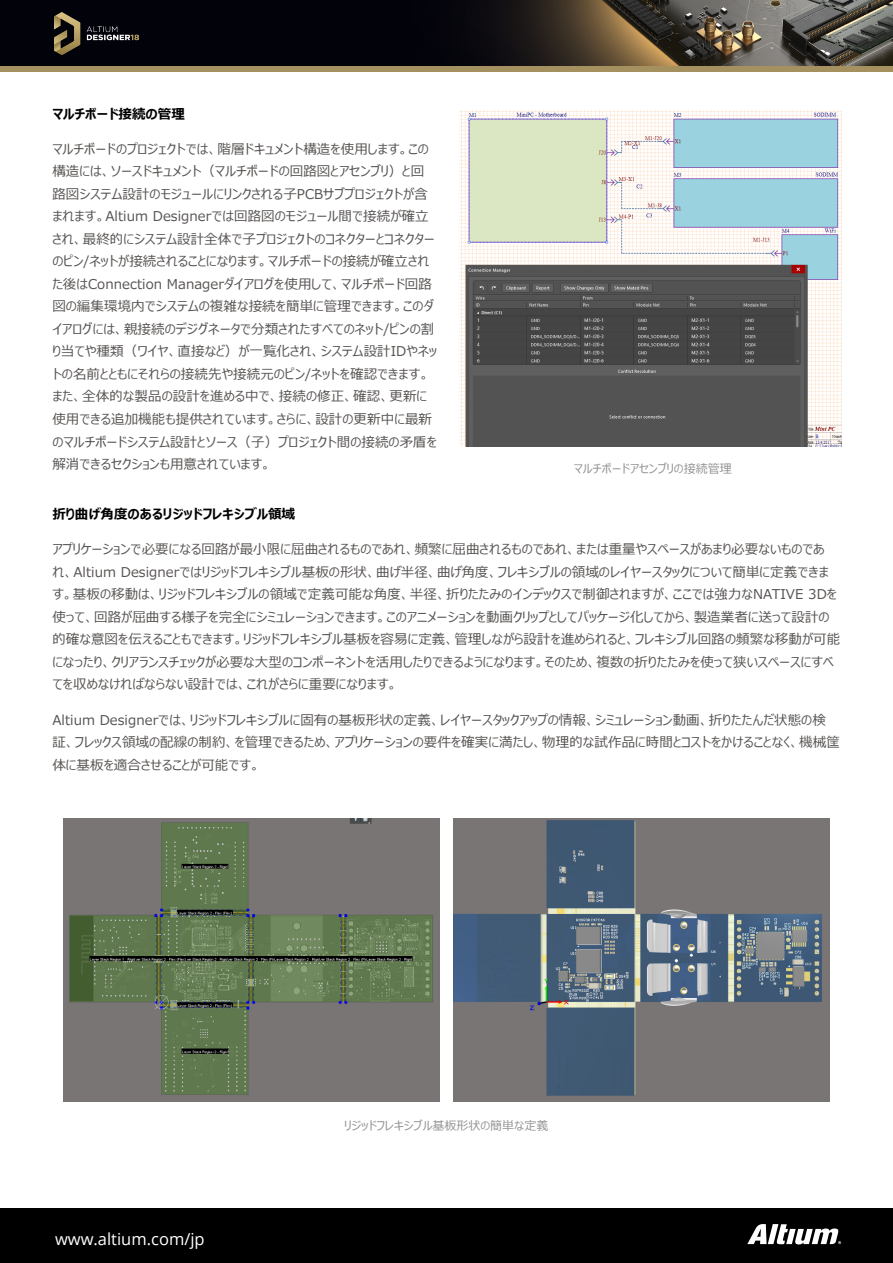
<style>
.page{position:relative;width:893px;height:1263px;background:#fff}
.page>*{position:absolute;margin:0;border:0;box-sizing:border-box;transform-origin:0 0}
.t1{font:16.5px "Open Sans";color:#fff}
.t2{font:13.5px/22.5px "Meiryo UI";letter-spacing:.005em;color:#575452}
.t3{font:700 13.5px "Meiryo UI";color:#000}
.t4{font:12px "Meiryo UI";color:#939393}
</style>
<div class="page">
<div style="left:0;top:1208px;width:893px;height:55px;background:#000"></div>
<svg style="left:747px;top:1224px;width:94px;height:20px"></svg>
<img style="left:0;top:0;width:893px;height:66px">
<img style="left:55px;top:12px;width:83px;height:43px">
<div style="left:0;top:66px;width:893px;height:5px;background:#a5915f"></div>
<img style="left:459px;top:110px;width:383px;height:336px">
<img style="left:63px;top:819px;width:376px;height:283px">
<img style="left:454px;top:819px;width:376px;height:283px">
<p class="t3" style="left:52px;top:104px;width:134px">マルチボード接続の管理</p>
<p class="t2" style="left:52px;top:138px;width:386px">マルチボードのプロジェクトでは、階層ドキュメント構造を使用します。この構造には、ソースドキュメント（マルチボードの回路図とアセンブリ）と回路図システム設計のモジュールにリンクされる子PCBサブプロジェクトが含まれます。Altium Designerでは回路図のモジュール間で接続が確立され、最終的にシステム設計全体で子プロジェクトのコネクターとコネクターのピン/ネットが接続されることになります。マルチボードの接続が確立された後はConnection Managerダイアログを使用して、マルチボード回路図の編集環境内でシステムの複雑な接続を簡単に管理できます。このダイアログには、親接続のデジグネータで分類されたすべてのネット/ピンの割り当てや種類（ワイヤ、直接など）が一覧化され、システム設計IDやネットの名前とともにそれらの接続先や接続元のピン/ネットを確認できます。また、全体的な製品の設計を進める中で、接続の修正、確認、更新に使用できる追加機能も提供されています。さらに、設計の更新中に最新のマルチボードシステム設計とソース（子）プロジェクト間の接続の矛盾を解消できるセクションも用意されています。</p>
<p class="t4" style="left:574px;top:460px;width:159px">マルチボードアセンブリの接続管理</p>
<p class="t3" style="left:52px;top:505px;width:244px">折り曲げ角度のあるリジッドフレキシブル領域</p>
<p class="t2" style="left:52px;top:539px;width:789px">アプリケーションで必要になる回路が最小限に屈曲されるものであれ、頻繁に屈曲されるものであれ、または重量やスペースがあまり必要ないものであ<br>れ、Altium Designerではリジッドフレキシブル基板の形状、曲げ半径、曲げ角度、フレキシブルの領域のレイヤースタックについて簡単に定義できます。基板の移動は、リジッドフレキシブルの領域で定義可能な角度、半径、折りたたみのインデックスで制御されますが、ここでは強力なNATIVE 3Dを使って、回路が屈曲する様子を完全にシミュレーションできます。このアニメーションを動画クリップとしてパッケージ化してから、製造業者に送って設計の的確な意図を伝えることもできます。リジッドフレキシブル基板を容易に定義、管理しながら設計を進められると、フレキシブル回路の頻繁な移動が可能になったり、クリアランスチェックが必要な大型のコンポーネントを活用したりできるようになります。そのため、複数の折りたたみを使って狭いスペースにすべてを収めなければならない設計では、これがさらに重要になります。</p>
<p class="t2" style="left:52px;top:709px;width:789px">Altium Designerでは、リジッドフレキシブルに固有の基板形状の定義、レイヤースタックアップの情報、シミュレーション動画、折りたたんだ状態の検証、フレックス領域の配線の制約、を管理できるため、アプリケーションの要件を確実に満たし、物理的な試作品に時間とコストをかけることなく、機械筐体に基板を適合させることが可能です。</p>
<p class="t1" style="left:55px;top:1228px;width:151px">www.altium.com/jp</p>
<p class="t4" style="left:344px;top:1117px;width:206px">リジッドフレキシブル基板形状の簡単な定義</p>
</div>
